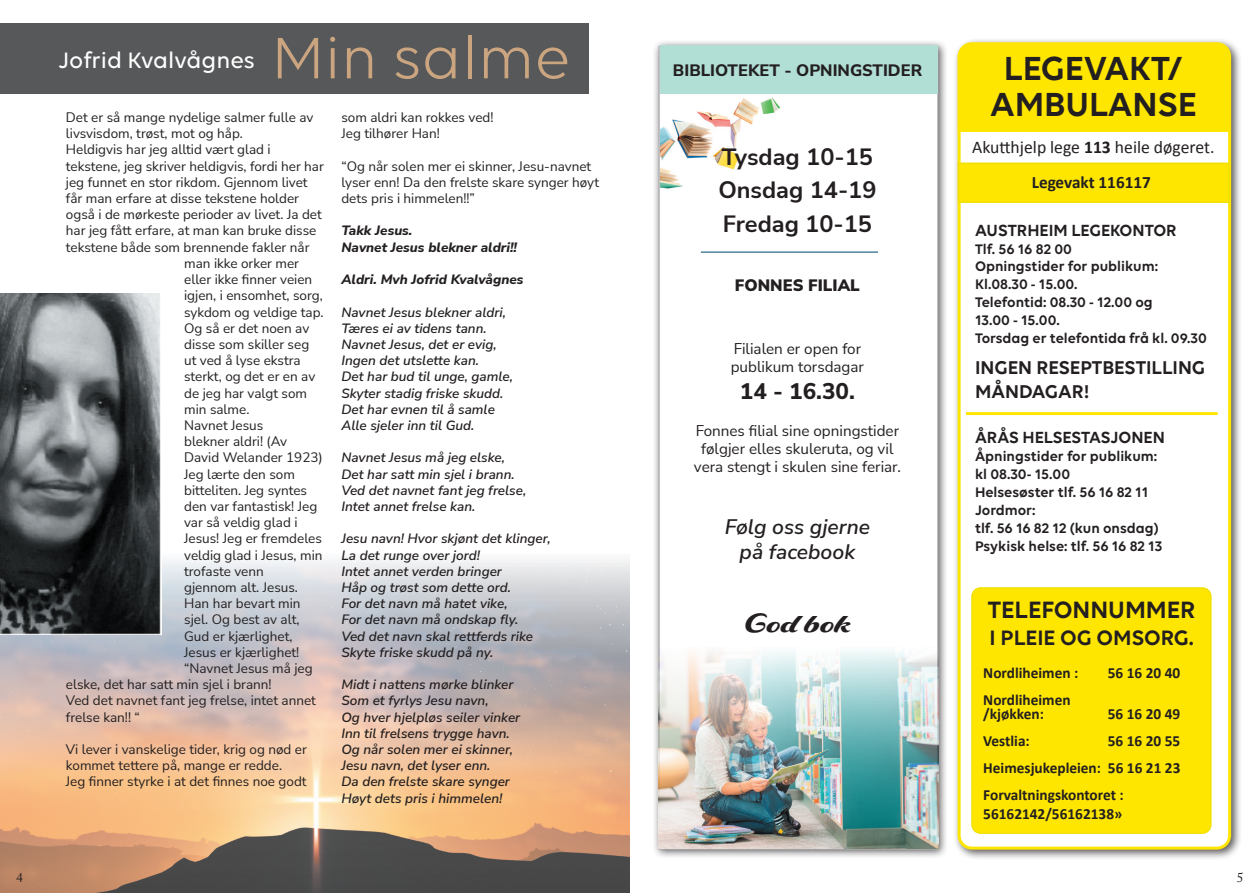
<style>
.page{position:relative;width:1259px;height:893px;background:#fff}
.page>*{position:absolute;margin:0;border:0;box-sizing:border-box;transform-origin:0 0}
.t1{font:63px "Volte";color:#cba580}
.t2{font:600 36px/36px "Volte";color:#231f20;text-align:center}
.t3{font:700 27px "Delaney";color:#231f20}
.t4{font:600 25.5px "Volte";color:#231f20}
.t5{font:500 24px "Volte";color:#fff}
.t6{font:700 23.55px/33.3px "Nunito Sans";color:#231f20}
.t7{font:600 22.5px "Volte";color:#231f20}
.t8{font:800 22.5px "Nunito Sans";color:#231f20}
.t9{font:italic 600 21px/25.2px "Nunito Sans";color:#231f20;text-align:center}
.t10{font:600 19.95px/24px "Volte";color:#231f20}
.t11{font:17.85px "Calibri";color:#231f20}
.t12{font:600 17.4px "Volte";color:#231f20}
.t13{font:700 17.4px "Calibri";color:#231f20}
.t14{font:800 16.5px "Nunito Sans";color:#231f20}
.t15{font:900 16.5px "Nunito Sans";color:#231f20}
.t16{font:700 15.45px/27px "Calibri";color:#231f20}
.t17{font:15.3px/18.3px "Nunito Sans";color:#231f20}
.t18{font:600 15px/17.9px "Volte";color:#231f20}
.t19{font:13.5px/16.2px "Nunito Sans";color:#231f20}
.t20{font:italic 600 13.5px/16.2px "Nunito Sans";color:#231f20}
.t21{font:italic 800 13.5px/16.2px "Nunito Sans";color:#231f20}
.t22{font:13.5px "Adobe Caslon Pro";color:#231f20}
.s1{font-weight:700}
</style>
<div class="page">
<div style="left:0;top:23px;width:589px;height:71px;background:#57585a"></div>
<div style="left:652px;top:39px;width:296px;height:820px;background:#231f20;opacity:.75"></div>
<div style="left:658px;top:46px;width:280px;height:804px;background:#fff;border:1px solid #acadb1"></div>
<div style="left:952px;top:37px;width:290px;height:824px;background:#231f20;opacity:.75"></div>
<div style="left:959px;top:44px;width:270px;height:804px;background:#fff;border-radius:13px"></div>
<div style="left:957px;top:42px;width:274px;height:808px;border:3px solid #ffe601;border-radius:13px"></div>
<div style="left:957px;top:163px;width:272px;height:40px;background:#ffe601;border:2px solid #f0e001"></div>
<img style="left:0;top:560px;width:629px;height:333px">
<img style="left:660px;top:98px;width:121px;height:91px">
<div style="left:660px;top:46px;width:277px;height:48px;background:#b1ded5"></div>
<div style="left:957px;top:44px;width:273px;height:89px;background:#ffe601"></div>
<div style="left:972px;top:588px;width:239px;height:245px;background:#ffe601;border-radius:9px"></div>
<div style="left:971px;top:587px;width:240px;height:247px;border:1px solid #f0e001;border-radius:9px"></div>
<img style="left:658px;top:646px;width:280px;height:203px">
<hr style="left:701px;top:251px;width:177px;height:2px;background:#50859d">
<hr style="left:966px;top:412px;width:251px;height:3px;background:#ffe601">
<img style="left:0;top:293px;width:162px;height:341px">
<h3 class="t5" style="left:58px;top:46px;width:198px">Jofrid Kvalvågnes</h3>
<h1 class="t1" style="left:271px;top:22px;width:300px">Min salme</h1>
<p class="t19" style="left:66px;top:109px;width:249px">Det er så mange nydelige salmer fulle av</p>
<p class="t19" style="left:66px;top:125px;width:178px">livsvisdom, trøst, mot og håp.</p>
<p class="t19" style="left:66px;top:141px;width:206px">Heldigvis har jeg alltid vært glad i</p>
<p class="t19" style="left:66px;top:157px;width:259px">tekstene, jeg skriver heldigvis, fordi her har</p>
<p class="t19" style="left:66px;top:174px;width:243px">jeg funnet en stor rikdom. Gjennom livet</p>
<p class="t19" style="left:66px;top:190px;width:235px">får man erfare at disse tekstene holder</p>
<p class="t19" style="left:66px;top:206px;width:257px">også i de mørkeste perioder av livet. Ja det</p>
<p class="t19" style="left:66px;top:222px;width:252px">har jeg fått erfare, at man kan bruke disse</p>
<p class="t19" style="left:66px;top:238px;width:245px">tekstene både som brennende fakler når</p>
<p class="t19" style="left:184px;top:255px;width:116px">man ikke orker mer</p>
<p class="t19" style="left:184px;top:271px;width:130px">eller ikke finner veien</p>
<p class="t19" style="left:184px;top:287px;width:140px">igjen, i ensomhet, sorg,</p>
<p class="t19" style="left:184px;top:303px;width:141px">sykdom og veldige tap.</p>
<p class="t19" style="left:184px;top:319px;width:127px">Og så er det noen av</p>
<p class="t19" style="left:184px;top:336px;width:127px">disse som skiller seg</p>
<p class="t19" style="left:184px;top:352px;width:118px">ut ved å lyse ekstra</p>
<p class="t19" style="left:184px;top:368px;width:133px">sterkt, og det er en av</p>
<p class="t19" style="left:184px;top:384px;width:124px">de jeg har valgt som</p>
<p class="t19" style="left:184px;top:400px;width:67px">min salme.</p>
<p class="t19" style="left:184px;top:417px;width:81px">Navnet Jesus</p>
<p class="t19" style="left:184px;top:433px;width:105px">blekner aldri! (Av</p>
<p class="t19" style="left:184px;top:449px;width:140px">David Welander 1923)</p>
<p class="t19" style="left:184px;top:465px;width:112px">Jeg lærte den som</p>
<p class="t19" style="left:184px;top:481px;width:124px">bitteliten. Jeg syntes</p>
<p class="t19" style="left:184px;top:498px;width:135px">den var fantastisk! Jeg</p>
<p class="t19" style="left:184px;top:514px;width:115px">var så veldig glad i</p>
<p class="t19" style="left:184px;top:530px;width:139px">Jesus! Jeg er fremdeles</p>
<p class="t19" style="left:184px;top:546px;width:140px">veldig glad i Jesus, min</p>
<p class="t19" style="left:184px;top:562px;width:81px">trofaste venn</p>
<p class="t19" style="left:184px;top:579px;width:115px">gjennom alt. Jesus.</p>
<p class="t19" style="left:184px;top:595px;width:118px">Han har bevart min</p>
<p class="t19" style="left:184px;top:611px;width:117px">sjel. Og best av alt,</p>
<p class="t19" style="left:184px;top:627px;width:110px">Gud er kjærlighet,</p>
<p class="t19" style="left:184px;top:643px;width:117px">Jesus er kjærlighet!</p>
<p class="t19" style="left:184px;top:660px;width:130px">“Navnet Jesus må jeg</p>
<p class="t19" style="left:66px;top:676px;width:207px">elske, det har satt min sjel i brann!</p>
<p class="t19" style="left:66px;top:692px;width:252px">Ved det navnet fant jeg frelse, intet annet</p>
<p class="t19" style="left:66px;top:708px;width:75px">frelse kan!! “</p>
<p class="t19" style="left:66px;top:741px;width:242px">Vi lever i vanskelige tider, krig og nød er kommet tettere på, mange er redde.<br>Jeg finner styrke i at det finnes noe godt</p>
<p class="t19" style="left:341px;top:109px;width:154px">som aldri kan rokkes ved!<br>Jeg tilhører Han!</p>
<p class="t19" style="left:341px;top:157px;width:259px">“Og når solen mer ei skinner, Jesu-navnet lyser enn! Da den frelste skare synger høyt dets pris i himmelen!!”</p>
<p class="t21" style="left:341px;top:222px;width:177px">Takk Jesus.<br>Navnet Jesus blekner aldri!!</p>
<p class="t21" style="left:341px;top:271px;width:184px">Aldri. Mvh Jofrid Kvalvågnes</p>
<p class="t20" style="left:341px;top:303px;width:173px">Navnet Jesus blekner aldri,<br>Tæres ei av tidens tann.<br>Navnet Jesus, det er evig,<br>Ingen det utslette kan.<br>Det har bud til unge, gamle,<br>Skyter stadig friske skudd.<br>Det har evnen til å samle<br>Alle sjeler inn til Gud.</p>
<p class="t20" style="left:341px;top:449px;width:186px">Navnet Jesus må jeg elske,<br>Det har satt min sjel i brann.<br>Ved det navnet fant jeg frelse,<br>Intet annet frelse kan.</p>
<p class="t20" style="left:341px;top:530px;width:211px">Jesu navn! Hvor skjønt det klinger,<br>La det runge over jord!<br>Intet annet verden bringer<br>Håp og trøst som dette ord.<br>For det navn må hatet vike,<br>For det navn må ondskap fly.<br>Ved det navn skal rettferds rike<br>Skyte friske skudd på ny.</p>
<p class="t20" style="left:341px;top:676px;width:180px">Midt i nattens mørke blinker<br>Som et fyrlys Jesu navn,<br>Og hver hjelpløs seiler vinker<br>Inn til frelsens trygge havn.<br>Og når solen mer ei skinner,<br>Jesu navn, det lyser enn.<br>Da den frelste skare synger<br>Høyt dets pris i himmelen!</p>
<p class="t14" style="left:673px;top:59px;width:251px">BIBLIOTEKET - OPNINGSTIDER</p>
<h2 class="t2" style="left:990px;top:50px;width:208px">LEGEVAKT/<br>AMBULANSE</h2>
<h3 class="t11" style="left:972px;top:136px;width:244px">Akutthjelp lege <span class="s1">113</span> heile døgeret.</h3>
<h3 class="t6" style="left:718px;top:139px;width:160px">Tysdag 10-15<br>Onsdag 14-19<br>Fredag 10-15</h3>
<p class="t13" style="left:1031px;top:170px;width:121px">Legevakt 116117</p>
<p class="t12" style="left:975px;top:220px;width:203px">AUSTRHEIM LEGEKONTOR</p>
<p class="t18" style="left:975px;top:239px;width:233px">Tlf. 56 16 82 00<br>Opningstider for publikum:<br>Kl.08.30 - 15.00.<br>Telefontid: 08.30 - 12.00 og<br>13.00 - 15.00.<br>Torsdag er telefontida frå kl. 09.30</p>
<h3 class="t10" style="left:975px;top:355px;width:232px">INGEN RESEPTBESTILLING<br>MÅNDAGAR!</h3>
<p class="t12" style="left:975px;top:427px;width:191px">ÅRÅS HELSESTASJONEN</p>
<p class="t18" style="left:975px;top:447px;width:189px">Åpningstider for publikum: kl 08.30- 15.00<br>Helsesøster tlf. 56 16 82 11<br>Jordmor:<br>tlf. 56 16 82 12 (kun onsdag)<br>Psykisk helse: tlf. 56 16 82 13</p>
<p class="t15" style="left:735px;top:273px;width:126px">FONNES FILIAL</p>
<p class="t17" style="left:731px;top:339px;width:135px">Filialen er open for publikum torsdagar</p>
<h3 class="t8" style="left:740px;top:375px;width:117px">14 - 16.30.</h3>
<p class="t17" style="left:694px;top:421px;width:208px;text-align:center">Fonnes filial sine opningstider følgjer elles skuleruta, og vil vera stengt i skulen sine feriar.</p>
<h3 class="t9" style="left:725px;top:513px;width:147px">Følg oss gjerne på facebook</h3>
<h3 class="t3" style="left:744px;top:607px;width:109px">God bok</h3>
<h3 class="t4" style="left:988px;top:594px;width:209px">TELEFONNUMMER</h3>
<h3 class="t7" style="left:989px;top:624px;width:206px">I PLEIE OG OMSORG.</h3>
<p class="t16" style="left:983px;top:659px;width:97px">Nordliheimen :</p>
<p class="t16" style="left:1107px;top:659px;width:74px">56 16 20 40</p>
<p class="t16" style="left:983px;top:693px;width:89px;line-height:13.5px">Nordliheimen /kjøkken:</p>
<p class="t16" style="left:1107px;top:700px;width:74px">56 16 20 49</p>
<p class="t16" style="left:983px;top:727px;width:48px">Vestlia:</p>
<p class="t16" style="left:983px;top:727px;width:199px;text-align:justify;text-indent:125px">56 16 20 55<br>Heimesjukepleien: 56 16 21 23<br>Forvaltningskontoret :</p>
<p class="t16" style="left:983px;top:799px;width:141px">56162142/56162138»</p>
<p class="t22" style="left:16px;top:869px;width:8px">4</p>
<p class="t22" style="left:1236px;top:869px;width:8px">5</p>
</div>
